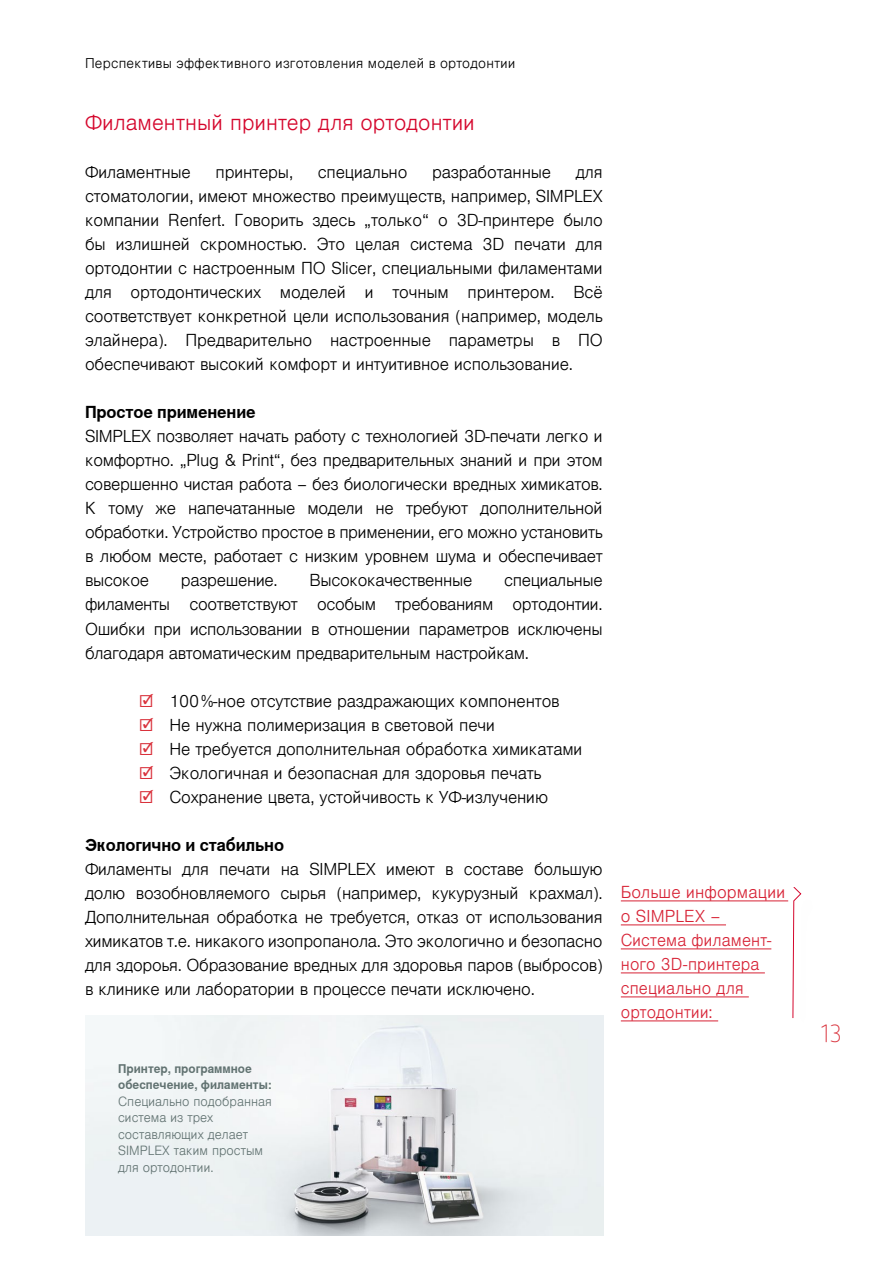
<style>
.page{position:relative;width:893px;height:1263px;background:#fff}
.page>*{position:absolute;margin:0;border:0;box-sizing:border-box;transform-origin:0 0}
.t1{font:300 24.75px "Netto Pro";color:#d9323c}
.t2{font:300 21px "Nimbus Sans Global";letter-spacing:.005em;color:#d5072d}
.t3{font:300 16.5px/24px "Nimbus Sans Global";letter-spacing:-.01em;color:#000;text-align:justify}
.t4{font:300 16.5px/24px "Nimbus Sans Global";letter-spacing:.01em;color:#d72235}
.t5{font:700 16.5px "Nimbus Sans Global";letter-spacing:-.01em;color:#000}
.t6{font:300 13.5px "Nimbus Sans Global";letter-spacing:.02em;color:#000}
.t7{font:300 12.75px/16.5px "Nimbus Sans Global";color:#617271}
.t8{font:700 12px/16.5px "Nimbus Sans Global";color:#617271}
.s1{color:#d9323c}
</style>
<div class="page">
<img style="left:86px;top:1015px;width:518px;height:220px">
<hr style="left:621px;top:900px;width:167px;height:1px;background:#d72235">
<hr style="left:621px;top:924px;width:105px;height:1px;background:#d72235">
<hr style="left:621px;top:948px;width:150px;height:1px;background:#d72235">
<hr style="left:621px;top:972px;width:144px;height:1px;background:#d72235">
<hr style="left:621px;top:996px;width:128px;height:1px;background:#d72235">
<hr style="left:621px;top:1020px;width:97px;height:1px;background:#d72235">
<svg style="left:792px;top:887px;width:10px;height:131px"></svg>
<p class="t6" style="left:85px;top:53px;width:432px">Перспективы эффективного изготовления моделей в ортодонтии</p>
<p class="t2" style="left:85px;top:107px;width:391px">Филаментный принтер для ортодонтии</p>
<p class="t3" style="left:85px;top:160px;width:107px">Филаментные</p>
<p class="t3" style="left:216px;top:160px;width:79px">принтеры,</p>
<p class="t3" style="left:318px;top:160px;width:91px">специально</p>
<p class="t3" style="left:432px;top:160px;width:121px">разработанные</p>
<p class="t3" style="left:85px;top:160px;width:519px;text-indent:491px">для стоматологии, имеют множество преимуществ, например, SIMPLEX компании Renfert. Говорить здесь „только“ о 3D-принтере было бы излишней скромностью. Это целая система 3D печати для ортодонтии с настроенным ПО Slicer, специальными филаментами для ортодонтических моделей и точным принтером. Всё соответствует конкретной цели использования (например, модель элайнера). Предварительно настроенные параметры в ПО обеспечивают высокий комфорт и интуитивное использование.</p>
<p class="t5" style="left:85px;top:403px;width:172px">Простое применение</p>
<p class="t3" style="left:85px;top:424px;width:519px">SIMPLEX позволяет начать работу с технологией 3D-печати легко и комфортно. „Plug &amp; Print“, без предварительных знаний и при этом совершенно чистая работа – без биологически вредных химикатов.<br>К тому же напечатанные модели не требуют дополнительной обработки. Устройство простое в применении, его можно установить в любом месте, работает с низким уровнем шума и обеспечивает высокое</p>
<p class="t3" style="left:181px;top:568px;width:98px">разрешение.</p>
<p class="t3" style="left:310px;top:568px;width:164px">Высококачественные</p>
<p class="t3" style="left:85px;top:568px;width:519px;text-indent:419px">специальные филаменты соответствуют особым требованиям ортодонтии.<br>Ошибки при использовании в отношении параметров исключены благодаря автоматическим предварительным настройкам.</p>
<p class="t3" style="left:139px;top:688px;width:422px"><span class="s1">☑</span> 100%-ное отсутствие раздражающих компонентов</p>
<p class="t3" style="left:139px;top:712px;width:358px"><span class="s1">☑</span> Не нужна полимеризация в световой печи</p>
<p class="t3" style="left:139px;top:736px;width:445px"><span class="s1">☑</span> Не требуется дополнительная обработка химикатами</p>
<p class="t3" style="left:139px;top:760px;width:404px"><span class="s1">☑</span> Экологичная и безопасная для здоровья печать</p>
<p class="t3" style="left:139px;top:784px;width:411px"><span class="s1">☑</span> Сохранение цвета, устойчивость к УФ-излучению</p>
<p class="t5" style="left:85px;top:835px;width:201px">Экологично и стабильно</p>
<p class="t3" style="left:85px;top:856px;width:519px">Филаменты для печати на SIMPLEX имеют в составе большую долю возобновляемого сырья (например, кукурузный крахмал).<br>Дополнительная обработка не требуется, отказ от использования химикатов т.е. никакого изопропанола. Это экологично и безопасно для здороья. Образование вредных для здоровья паров (выбросов) в клинике или лаборатории в процессе печати исключено.</p>
<p class="t8" style="left:118px;top:1060px;width:155px">Принтер, программное обеспечение, филаменты:</p>
<p class="t7" style="left:118px;top:1092px;width:155px">Специально подобранная система из трех составляющих делает<br>SIMPLEX таким простым для ортодонтии.</p>
<p class="t4" style="left:621px;top:880px;width:166px">Больше информации о SIMPLEX –<br>Система филамент&shy;ного 3D-принтера специально для ортодонтии:</p>
<h1 class="t1" style="left:821px;top:1018px;width:23px">13</h1>
</div>
